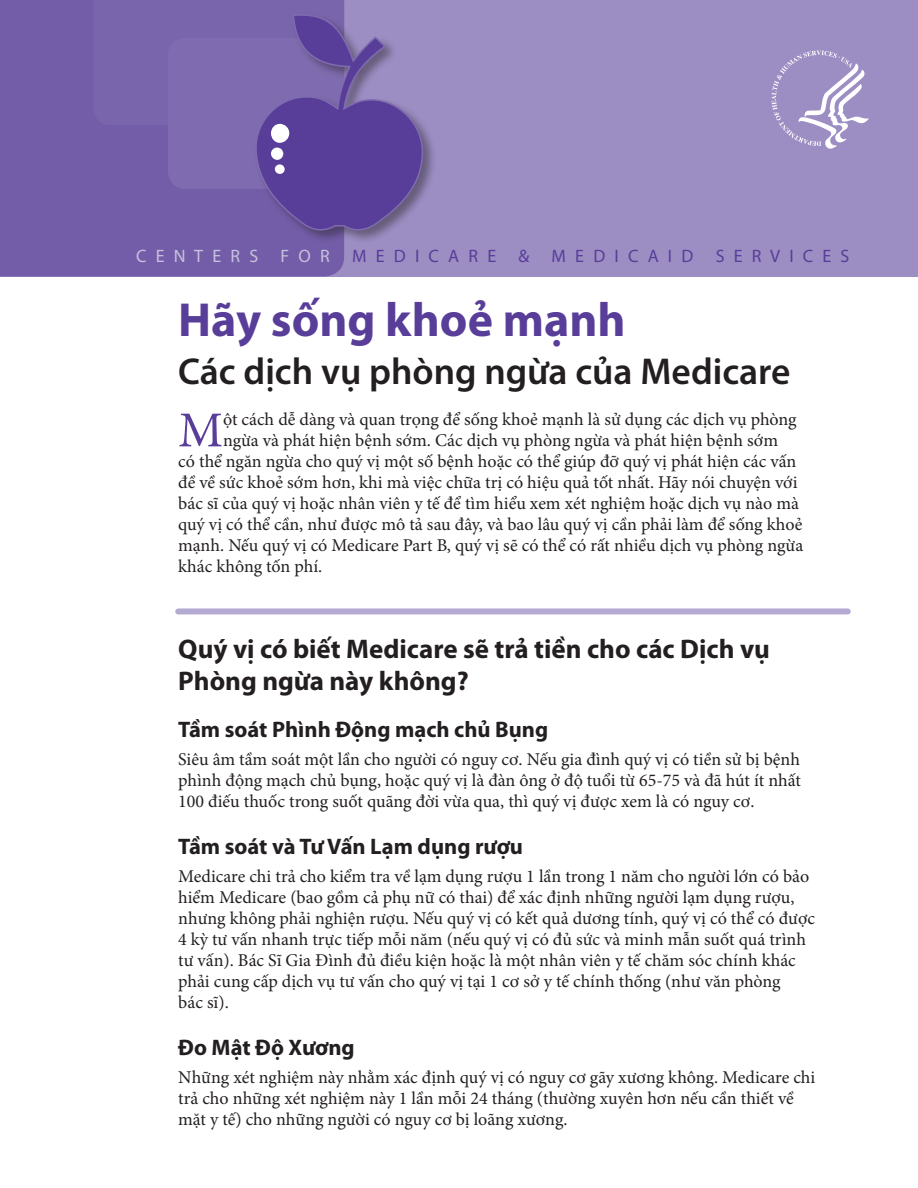
<style>
.page{position:relative;width:918px;height:1188px;background:#fff}
.page>*{position:absolute;margin:0;border:0;box-sizing:border-box;transform-origin:0 0}
.Text_1{font:50.25px "Minion Pro";color:#593e99}
.t1{font:700 48px "Myriad Pro";color:#593e99}
.Heading_1{font:600 37.5px "Myriad Pro";color:#231f20}
.Heading_2{font:700 27px/32.4px "Myriad Pro";color:#231f20}
.PS_Heading_2{font:700 22.5px "Myriad Pro";color:#231f20}
.PS_text{font:18px/21px "Minion Pro";color:#231f20}
.Text_1-2{font:18px "Minion Pro";color:#231f20}
.t2{font:18px "Myriad Pro";color:#593e99}
.s1{color:#c7c0de}
</style>
<div class="page">
<div style="left:0;top:0;width:918px;height:276px;background:#9c8dc3"></div>
<div style="left:0;top:0;width:344px;height:276px;background:#735da8"></div>
<svg style="left:771px;top:50px;width:98px;height:99px"></svg>
<div style="left:253px;top:12px;width:184px;height:232px;background:#231f20;opacity:.45"></div>
<svg style="left:93px;top:0;width:331px;height:231px;background:#745fa8"></svg>
<div style="left:271px;top:124px;width:18px;height:19px;background:#fff;border-radius:50%"></div>
<div style="left:275px;top:164px;width:10px;height:10px;background:#fff;border-radius:50%"></div>
<div style="left:271px;top:148px;width:12px;height:12px;background:#fff;border-radius:50%"></div>
<div style="left:178px;top:608px;width:670px;height:6px;background:#b5aad2"></div>
<p class="t2" style="left:136px;top:245px;width:715px"><span class="s1">C E N T E R S F O R</span> M E D I C A R E &amp; M E D I C A I D S E R V I C E S</p>
<h1 class="t1" style="left:178px;top:289px;width:449px">Hãy sống khoẻ mạnh</h1>
<h2 class="Heading_1" style="left:178px;top:348px;width:614px">Các dịch vụ phòng ngừa của Medicare</h2>
<p class="Text_1" style="left:178px;top:397px;width:46px">M</p>
<p class="Text_1-2" style="left:223px;top:408px;width:575px">ột cách dễ dàng và quan trọng để sống khoẻ mạnh là sử dụng các dịch vụ phòng</p>
<p class="Text_1-2" style="left:223px;top:429px;width:557px">ngừa và phát hiện bệnh sớm. Các dịch vụ phòng ngừa và phát hiện bệnh sớm</p>
<p class="Text_1-2" style="left:178px;top:450px;width:620px">có thể ngăn ngừa cho quý vị một số bệnh hoặc có thể giúp đỡ quý vị phát hiện các vấn</p>
<p class="Text_1-2" style="left:178px;top:471px;width:621px">đề về sức khoẻ sớm hơn, khi mà việc chữa trị có hiệu quả tốt nhất. Hãy nói chuyện với</p>
<p class="Text_1-2" style="left:178px;top:492px;width:622px">bác sĩ của quý vị hoặc nhân viên y tế để tìm hiểu xem xét nghiệm hoặc dịch vụ nào mà</p>
<p class="Text_1-2" style="left:178px;top:513px;width:626px">quý vị có thể cần, như được mô tả sau đây, và bao lâu quý vị cần phải làm để sống khoẻ</p>
<p class="Text_1-2" style="left:178px;top:534px;width:627px">mạnh. Nếu quý vị có Medicare Part B, quý vị sẽ có thể có rất nhiều dịch vụ phòng ngừa</p>
<p class="Text_1-2" style="left:178px;top:555px;width:146px">khác không tốn phí.</p>
<h2 class="Heading_2" style="left:178px;top:631px;width:593px">Quý vị có biết Medicare sẽ trả tiền cho các Dịch vụ<br>Phòng ngừa này không?</h2>
<h2 class="PS_Heading_2" style="left:178px;top:715px;width:372px">Tầm soát Phình Động mạch chủ Bụng</h2>
<p class="PS_text" style="left:178px;top:749px;width:624px;text-align:justify">Siêu âm tầm soát một lần cho người có nguy cơ. Nếu gia đình quý vị có tiền sử bị bệnh phình động mạch chủ bụng, hoặc quý vị là đàn ông ở độ tuổi từ 65-75 và đã hút ít nhất 100 điếu thuốc trong suốt quãng đời vừa qua, thì quý vị được xem là có nguy cơ.</p>
<h2 class="PS_Heading_2" style="left:178px;top:832px;width:346px">Tầm soát và Tư Vấn Lạm dụng rượu</h2>
<p class="PS_text" style="left:178px;top:866px;width:638px">Medicare chi trả cho kiểm tra về lạm dụng rượu 1 lần trong 1 năm cho người lớn có bảo hiểm Medicare (bao gồm cả phụ nữ có thai) để xác định những người lạm dụng rượu, nhưng không phải nghiện rượu. Nếu quý vị có kết quả dương tính, quý vị có thể có được 4 kỳ tư vấn nhanh trực tiếp mỗi năm (nếu quý vị có đủ sức và minh mẫn suốt quá trình tư vấn). Bác Sĩ Gia Đình đủ điều kiện hoặc là một nhân viên y tế chăm sóc chính khác phải cung cấp dịch vụ tư vấn cho quý vị tại 1 cơ sở y tế chính thống (như văn phòng<br>bác sĩ).</p>
<h2 class="PS_Heading_2" style="left:178px;top:1033px;width:178px">Đo Mật Độ Xương</h2>
<p class="PS_text" style="left:178px;top:1067px;width:639px">Những xét nghiệm này nhằm xác định quý vị có nguy cơ gãy xương không. Medicare chi trả cho những xét nghiệm này 1 lần mỗi 24 tháng (thường xuyên hơn nếu cần thiết về mặt y tế) cho những người có nguy cơ bị loãng xương.</p>
</div>
